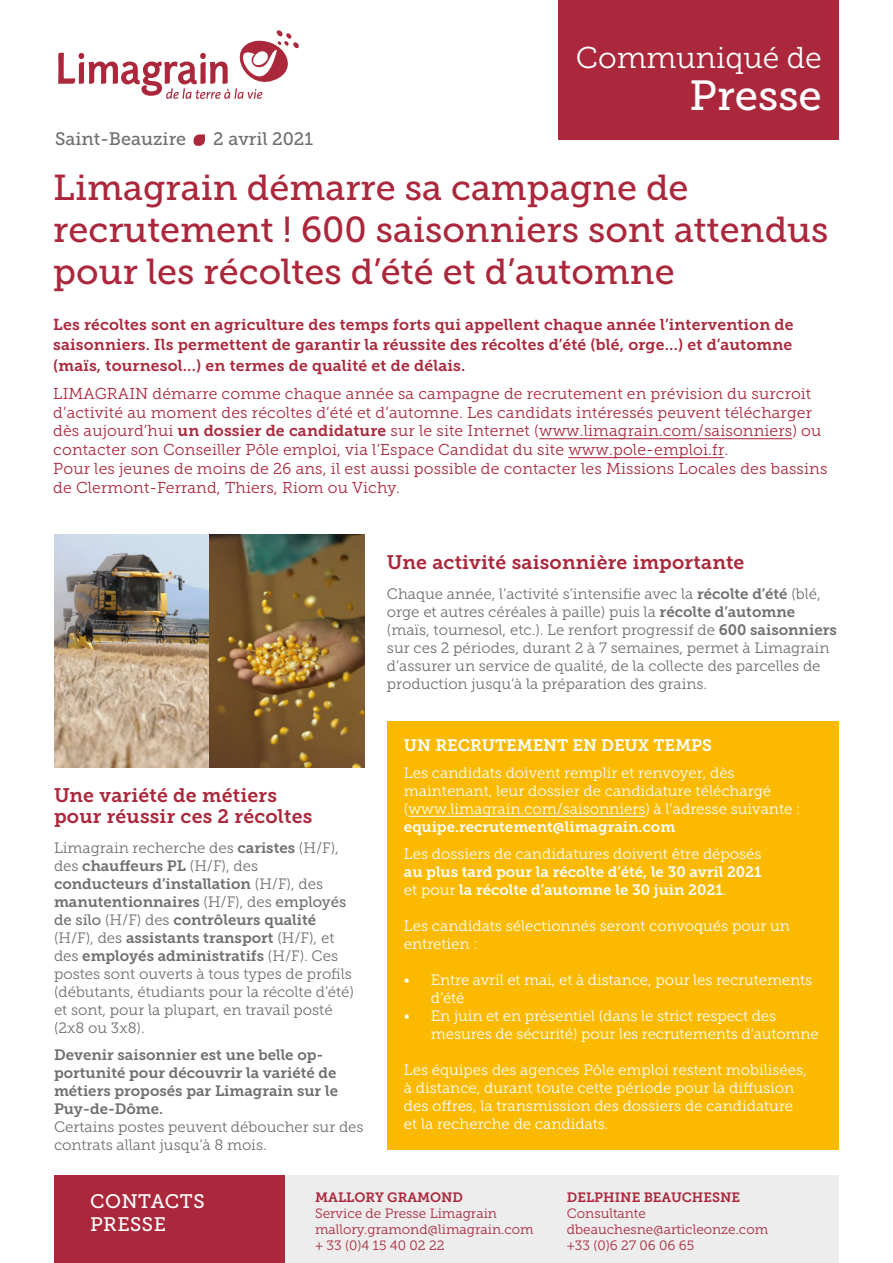
<style>
.page{position:relative;width:893px;height:1263px;background:#fff}
.page>*{position:absolute;margin:0;border:0;box-sizing:border-box;transform-origin:0 0}
.t1{font:42px "Museo Slab 500";color:#fff}
.t2{font:36px/42px "Museo Slab 500";color:#ab273b}
.t3{font:30px "Museo Slab 300";color:#fff}
.t4{font:19.5px "Museo Slab 700";letter-spacing:.01em;color:#ab273b}
.t5{font:19.5px "Museo Slab 500";letter-spacing:.025em;color:#fff}
.t6{font:18px "Museo Slab 500";color:#706f6f}
.t7{font:16.5px "Museo Slab 700";color:#fff}
.t8{font:15.75px/18.9px "Museo Slab 300";letter-spacing:.01em;color:#ab273b}
.t9{font:15.75px/20.2px "Museo Slab 700";letter-spacing:.01em;color:#ab273b;text-align:justify}
.t10{font:15px/18px "Museo Slab 300";color:#706f6f}
.t11{font:15px/18px "Museo Slab 300";color:#fff}
.t12{font:15px/18px "Museo Slab 700";color:#706f6f}
.t13{font:15px/18px "Museo Slab 700";color:#fff;text-align:justify}
.t14{font:13.5px "Museo Slab 300";color:#ab273b}
.t15{font:13.5px "Museo Slab 700";color:#ab273b}
.s1{font-family:"Museo Slab 700"}
.s2{font-family:"Museo Slab 500"}
.s3{font-family:"Museo Slab 300"}
</style>
<div class="page">
<div style="left:558px;top:0;width:281px;height:140px;background:#ab273b"></div>
<div style="left:387px;top:721px;width:451px;height:428px;background:#fbba00"></div>
<div style="left:54px;top:1176px;width:231px;height:87px;background:#ab273b"></div>
<div style="left:285px;top:1176px;width:553px;height:87px;background:#ededed"></div>
<img style="left:54px;top:535px;width:310px;height:232px">
<svg style="left:58px;top:30px;width:241px;height:69px"></svg>
<svg style="left:194px;top:134px;width:11px;height:12px"></svg>
<hr style="left:408px;top:816px;width:237px;height:1px;background:#fff">
<hr style="left:539px;top:438px;width:253px;height:1px;background:#ab273b">
<hr style="left:568px;top:457px;width:156px;height:1px;background:#ab273b">
<p class="t3" style="left:576px;top:42px;width:247px">Communiqué de</p>
<p class="t1" style="left:690px;top:72px;width:134px">Presse</p>
<p class="t6" style="left:55px;top:128px;width:133px">Saint-Beauzire</p>
<p class="t6" style="left:213px;top:128px;width:101px">2 avril 2021</p>
<p class="t2" style="left:53px;top:167px;width:777px">Limagrain démarre sa campagne de recrutement ! 600 saisonniers sont attendus pour les récoltes d’été et d’automne</p>
<p class="t9" style="left:53px;top:315px;width:742px">Les récoltes sont en agriculture des temps forts qui appellent chaque année l’intervention de saisonniers. Ils permettent de garantir la réussite des récoltes d’été (blé, orge…) et d’automne (maïs, tournesol…) en termes de qualité et de délais.</p>
<p class="t8" style="left:53px;top:384px;width:776px">LIMAGRAIN démarre comme chaque année sa campagne de recrutement en prévision du surcroit d’activité au moment des récoltes d’été et d’automne. Les candidats intéressés peuvent télécharger dès aujourd’hui <span class="s1">un dossier de candidature</span> sur le site Internet (www.limagrain.com/saisonniers) ou contacter son Conseiller Pôle emploi, via l’Espace Candidat du site www.pole-emploi.fr.<br>Pour les jeunes de moins de 26 ans, il est aussi possible de contacter les Missions Locales des bassins de Clermont-Ferrand, Thiers, Riom ou Vichy.</p>
<p class="t4" style="left:54px;top:784px;width:225px">Une variété de métiers</p>
<p class="t4" style="left:54px;top:805px;width:260px">pour réussir ces 2 récoltes</p>
<p class="t10" style="left:54px;top:838px;width:286px">Limagrain recherche des <span class="s1">caristes</span> (H/F),</p>
<p class="t10" style="left:54px;top:856px;width:302px">des <span class="s1">chauffeurs PL</span> (H/F), des <span class="s1">conducteurs d’installation</span> (H/F), des <span class="s1">manutentionnaires</span> (H/F), des <span class="s2">employés de silo</span> (H/F) des <span class="s1">contrôleurs qualité </span>(H/F), des <span class="s1">assistants transport</span> (H/F), et des <span class="s1">employés administratifs</span> (H/F). Ces postes sont ouverts à tous types de profils (débutants, étudiants pour la récolte d’été) et sont, pour la plupart, en travail posté (2x8 ou 3x8).</p>
<p class="t12" style="left:54px;top:1045px;width:311px">Devenir saisonnier est une belle op&shy;portunité pour découvrir la variété de métiers proposés par Limagrain sur le Puy-de-Dôme.<br><span class="s3">Certains postes peuvent déboucher sur des contrats allant jusqu’à 8 mois.</span></p>
<p class="t4" style="left:387px;top:551px;width:359px">Une activité saisonnière importante</p>
<p class="t10" style="left:387px;top:584px;width:451px">Chaque année, l’activité s’intensifie avec la <span class="s1">récolte d’été</span> (blé, orge et autres céréales à paille) puis la <span class="s1">récolte d’automne </span>(maïs, tournesol, etc.). Le renfort progressif de <span class="s1">600 saisonniers </span>sur ces 2 périodes, durant 2 à 7 semaines, permet à Limagrain d’assurer un service de qualité, de la collecte des parcelles de production jusqu’à la préparation des grains.</p>
<p class="t7" style="left:404px;top:736px;width:309px">UN RECRUTEMENT EN DEUX TEMPS</p>
<p class="t11" style="left:404px;top:764px;width:398px">Les candidats doivent remplir et renvoyer, dès maintenant, leur dossier de candidature téléchargé (www.limagrain.com/saisonniers) à l’adresse suivante : <span class="s1">equipe.recrutement@limagrain.com</span></p>
<p class="t13" style="left:404px;top:845px;width:359px"><span class="s3">Les dossiers de candidatures doivent être déposés </span>au plus tard pour la récolte d’été, le 30 avril 2021 <span class="s3">et pour</span> la récolte d’automne le 30 juin 2021<span class="s3">.</span></p>
<p class="t11" style="left:404px;top:917px;width:388px">Les candidats sélectionnés seront convoqués pour un entretien :</p>
<p class="t11" style="left:431px;top:971px;width:383px;text-indent:-27px">• Entre avril et mai, et à distance, pour les recrutements d’été</p>
<p class="t11" style="left:431px;top:1007px;width:389px;text-indent:-27px">• En juin et en présentiel (dans le strict respect des mesures de sécurité) pour les recrutements d’automne</p>
<p class="t11" style="left:404px;top:1061px;width:404px">Les équipes des agences Pôle emploi restent mobilisées, à distance, durant toute cette période pour la diffusion des offres, la transmission des dossiers de candidature et la recherche de candidats.</p>
<p class="t5" style="left:90px;top:1190px;width:116px">CONTACTS</p>
<p class="t5" style="left:90px;top:1214px;width:77px">PRESSE</p>
<p class="t15" style="left:315px;top:1189px;width:150px">MALLORY GRAMOND</p>
<p class="t14" style="left:315px;top:1206px;width:183px">Service de Presse Limagrain</p>
<p class="t14" style="left:315px;top:1222px;width:220px">mallory.gramond@limagrain.com</p>
<p class="t14" style="left:315px;top:1238px;width:131px">+ 33 (0)4 15 40 02 22</p>
<p class="t15" style="left:567px;top:1189px;width:175px">DELPHINE BEAUCHESNE</p>
<p class="t14" style="left:567px;top:1206px;width:81px">Consultante</p>
<p class="t14" style="left:567px;top:1222px;width:203px">dbeauchesne@articleonze.com</p>
<p class="t14" style="left:567px;top:1238px;width:129px">+33 (0)6 27 06 06 65</p>
</div>
